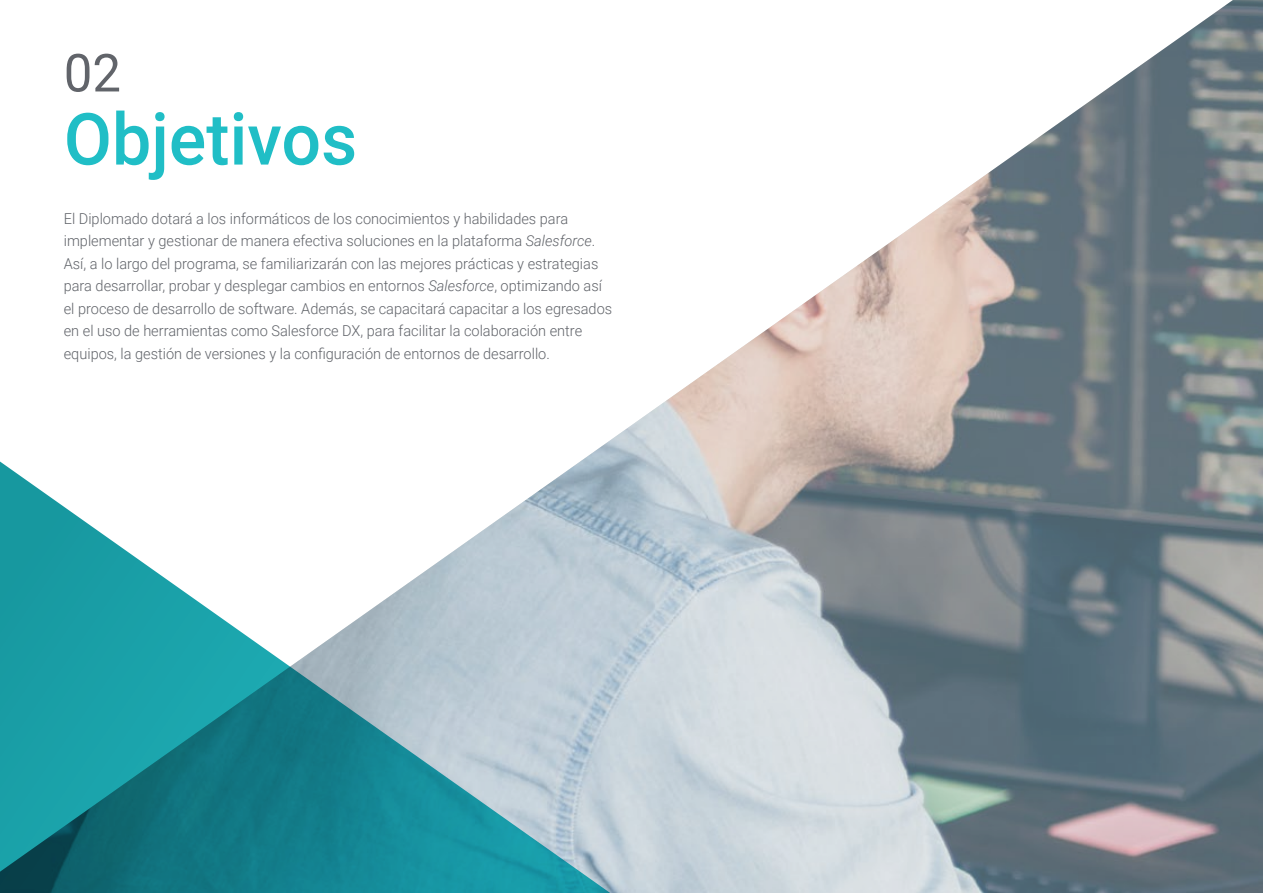
<style>
.page{position:relative;width:1263px;height:893px;background:#fff}
.page>*{position:absolute;margin:0;border:0;box-sizing:border-box;transform-origin:0 0}
.t1{font:500 72px "Roboto";color:#20bec6}
.t2{font:52.5px "Roboto";color:#61646a}
.t3{font:300 15px/22.5px "Roboto";color:#61646a}
.s1{font-style:italic}
</style>
<div class="page">
<img style="left:602px;top:0;width:661px;height:893px">
<svg style="left:0;top:446px;width:640px;height:447px"></svg>
<h2 class="t2" style="left:64px;top:36px;width:59px">02</h2>
<h1 class="t1" style="left:64px;top:89px;width:295px">Objetivos</h1>
<p class="t3" style="left:64px;top:207px;width:550px">El Diplomado dotará a los informáticos de los conocimientos y habilidades para implementar y gestionar de manera efectiva soluciones en la plataforma <span class="s1">Salesforce</span>.<br>Así, a lo largo del programa, se familiarizarán con las mejores prácticas y estrategias para desarrollar, probar y desplegar cambios en entornos <span class="s1">Salesforce</span>, optimizando así el proceso de desarrollo de software. Además, se capacitará capacitar a los egresados en el uso de herramientas como Salesforce DX, para facilitar la colaboración entre equipos, la gestión de versiones y la configuración de entornos de desarrollo.</p>
</div>
